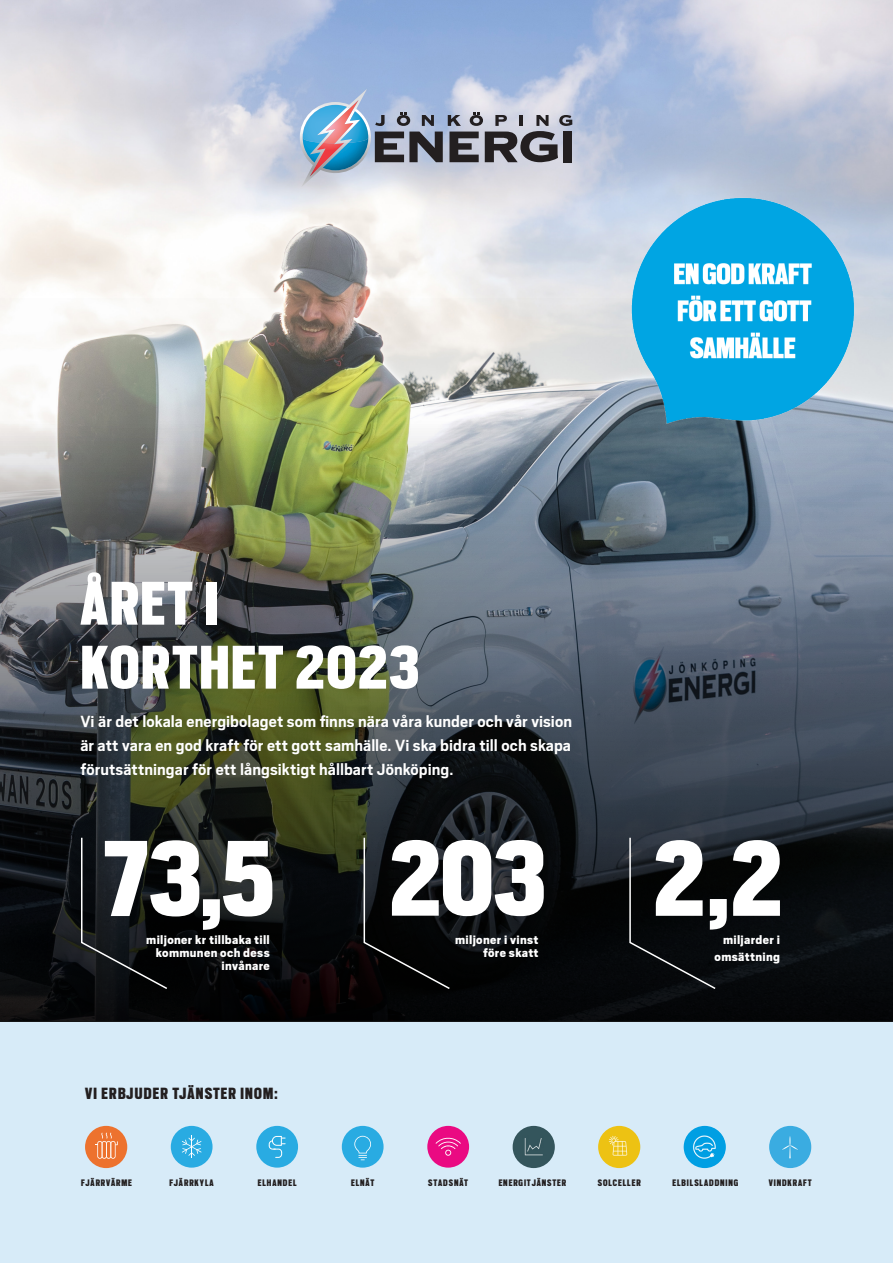
<style>
.page{position:relative;width:893px;height:1263px;background:#fff}
.page>*{position:absolute;margin:0;border:0;box-sizing:border-box;transform-origin:0 0}
.t1{font:900 120px "Scout Cond";color:#fff}
.t2{font:900 68.55px/63.9px "Scout Cond";letter-spacing:.03em;color:#fff}
.t3{font:700 18px/24px "Scout";letter-spacing:.005em;color:#fff;text-align:justify}
.t4{font:900 18px "Scout Cond";letter-spacing:.07em;color:#231f20}
.t5{font:900 13.5px/12.8px "Scout";letter-spacing:.025em;color:#fff;text-align:right}
.t6{font:900 10.5px "Scout Cond";letter-spacing:.085em;color:#231f20}
</style>
<div class="page">
<img style="left:0;top:0;width:893px;height:298px">
<div style="left:0;top:1022px;width:893px;height:241px;background:#d7ebf8"></div>
<img style="left:769px;top:1126px;width:42px;height:42px;border-radius:21px">
<img style="left:513px;top:1126px;width:42px;height:42px;border-radius:21px">
<div style="left:85px;top:1126px;width:42px;height:42px;background:#ed722e;border-radius:50%"></div>
<svg style="left:96px;top:1132px;width:22px;height:27px"></svg>
<img style="left:598px;top:1126px;width:42px;height:42px;border-radius:21px">
<img style="left:684px;top:1126px;width:42px;height:42px;border-radius:21px">
<div style="left:171px;top:1126px;width:42px;height:41px;background:#29abe2;border-radius:50%"></div>
<svg style="left:182px;top:1135px;width:20px;height:23px"></svg>
<div style="left:342px;top:1126px;width:42px;height:41px;background:#29abe2;border-radius:50%"></div>
<svg style="left:354px;top:1136px;width:17px;height:24px"></svg>
<div style="left:256px;top:1126px;width:42px;height:41px;background:#29abe2;border-radius:50%"></div>
<svg style="left:268px;top:1136px;width:17px;height:22px"></svg>
<div style="left:427px;top:1126px;width:42px;height:41px;background:#ea0a82;border-radius:50%"></div>
<svg style="left:436px;top:1137px;width:25px;height:19px"></svg>
<svg style="left:300px;top:89px;width:272px;height:98px;background:#a1a8b8"></svg>
<img style="left:303px;top:100px;width:65px;height:11px">
<img style="left:359px;top:111px;width:9px;height:32px">
<img style="left:303px;top:105px;width:20px;height:38px">
<img style="left:323px;top:100px;width:36px;height:43px">
<img style="left:0;top:298px;width:893px;height:724px">
<svg style="left:629px;top:836px;width:88px;height:154px;background:#111417"></svg>
<svg style="left:363px;top:836px;width:88px;height:154px;background:#0e1011"></svg>
<svg style="left:80px;top:836px;width:89px;height:154px;background:#14181a"></svg>
<img style="left:621px;top:189px;width:242px;height:245px">
<h2 class="t2" style="left:81px;top:568px;width:340px">ÅRET I<br>KORTHET 2023</h2>
<p class="t3" style="left:80px;top:708px;width:493px">Vi är det lokala energibolaget som finns nära våra kunder och vår vision är att vara en god kraft för ett gott samhälle. Vi ska bidra till och skapa förutsättningar för ett långsiktigt hållbart Jönköping.</p>
<h1 class="t1" style="left:102px;top:801px;width:445px">73,5 203</h1>
<p class="t5" style="left:146px;top:934px;width:125px">miljoner kr tillbaka till kommunen och dess invånare</p>
<p class="t5" style="left:455px;top:934px;width:85px">miljoner i vinst före skatt</p>
<p class="t4" style="left:85px;top:1081px;width:194px">VI ERBJUDER TJÄNSTER INOM:</p>
<h1 class="t1" style="left:655px;top:801px;width:130px">2,2</h1>
<p class="t5" style="left:715px;top:932px;width:67px;line-height:16.5px">miljarder i omsättning</p>
<p class="t6" style="left:81px;top:1176px;width:52px">FJÄRRVÄRME</p>
<p class="t6" style="left:170px;top:1176px;width:46px">FJÄRRKYLA</p>
<p class="t6" style="left:258px;top:1176px;width:40px">ELHANDEL</p>
<p class="t6" style="left:351px;top:1176px;width:25px">ELNÄT</p>
<p class="t6" style="left:428px;top:1176px;width:41px">STADSNÄT</p>
<p class="t6" style="left:499px;top:1176px;width:69px">ENERGITJÄNSTER</p>
<p class="t6" style="left:598px;top:1176px;width:44px">SOLCELLER</p>
<p class="t6" style="left:673px;top:1176px;width:67px">ELBILSLADDNING</p>
<p class="t6" style="left:769px;top:1176px;width:45px">VINDKRAFT</p>
</div>
